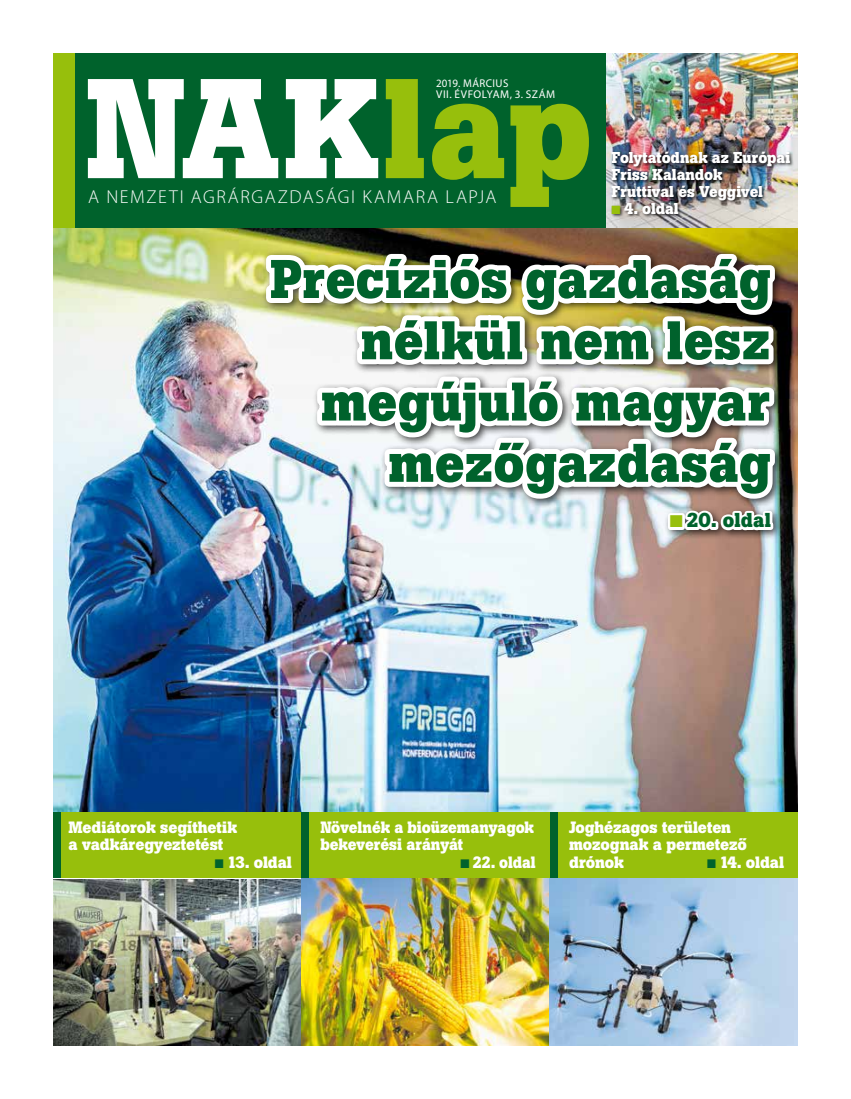
<style>
.page{position:relative;width:851px;height:1099px;background:#fff}
.page>*{position:absolute;margin:0;border:0;box-sizing:border-box;transform-origin:0 0}
.t1{font:700 140.25px "Boton PFL";letter-spacing:-.01em;color:#fff}
.t2{font:700 53.75px/61.2px "Boton PFL";letter-spacing:-.02em;color:#00622c;text-align:right}
.t3{font:700 19.88px "Boton PFL";letter-spacing:-.015em;color:#00622c}
.t4{font:300 18.75px "Myriad Pro";letter-spacing:.085em;color:#fff}
.t5{font:700 16.25px/17.5px "Boton PFL";letter-spacing:-.03em;color:#fff}
.t6{font:700 16.25px "Boton PFL";letter-spacing:-.03em;color:#fff;scale:.95 1}
.t7{font:700 15.62px/16.8px "Boton PFL";letter-spacing:-.03em;color:#fff}
.t8{font:11.25px/11.2px "Myriad Pro";letter-spacing:.04em;color:#fff}
.s1{color:#97bf0c}
.s2{color:#00622c}
</style>
<div class="page">
<img style="left:53px;top:227px;width:744px;height:585px">
<div style="left:74px;top:53px;width:723px;height:174px;background:#00622c"></div>
<div style="left:53px;top:53px;width:21px;height:174px;background:#97bf0c"></div>
<img style="left:53px;top:879px;width:248px;height:166px">
<img style="left:301px;top:877px;width:248px;height:168px">
<img style="left:549px;top:877px;width:248px;height:168px">
<div style="left:53px;top:812px;width:744px;height:65px;background:#97bf0c"></div>
<div style="left:53px;top:812px;width:7px;height:65px;background:#00622c"></div>
<div style="left:301px;top:812px;width:7px;height:65px;background:#00622c"></div>
<div style="left:550px;top:812px;width:7px;height:65px;background:#00622c"></div>
<img style="left:261px;top:227px;width:521px;height:330px">
<img style="left:606px;top:53px;width:191px;height:174px">
<div style="left:610px;top:150px;width:184px;height:68px;background:#000;opacity:.75"></div>
<p class="t8" style="left:436px;top:77px;width:120px">2019. MÁRCIUS<br>VII . ÉVFOLYAM, 3. SZÁM</p>
<h1 class="t1" style="left:85px;top:46px;width:512px">NAK<span class="s1">lap</span></h1>
<p class="t4" style="left:88px;top:186px;width:409px">A NEMZETI AGRÁRGAZDASÁGI KAMARA LAPJA</p>
<p class="t7" style="left:611px;top:150px;width:181px">Folytatódnak az Európai<br>Friss Kalandok<br>Fruttival és Veggivel</p>
<p class="t7" style="left:611px;top:200px;width:69px"><span class="s1">■</span> 4. oldal</p>
<h2 class="t2" style="left:270px;top:249px;width:503px">Precíziós gazdaság nélkül nem lesz megújuló magyar mezőgazdaság</h2>
<p class="t3" style="left:669px;top:509px;width:103px"><span class="s1">■</span> 20. oldal</p>
<p class="t5" style="left:68px;top:818px;width:171px">Mediátorok segíthetik a vadkáregyeztetést</p>
<p class="t5" style="left:215px;top:853px;width:79px"><span class="s2">■</span> 13. oldal</p>
<p class="t5" style="left:320px;top:818px;width:215px">Növelnék a bioüzemanyagok bekeverési arányát</p>
<p class="t6" style="left:460px;top:852px;width:81px"><span class="s2">■</span> 22. oldal</p>
<p class="t5" style="left:569px;top:818px;width:180px">Joghézagos területen mozognak a permetező drónok</p>
<p class="t5" style="left:707px;top:853px;width:79px"><span class="s2">■</span> 14. oldal</p>
</div>
